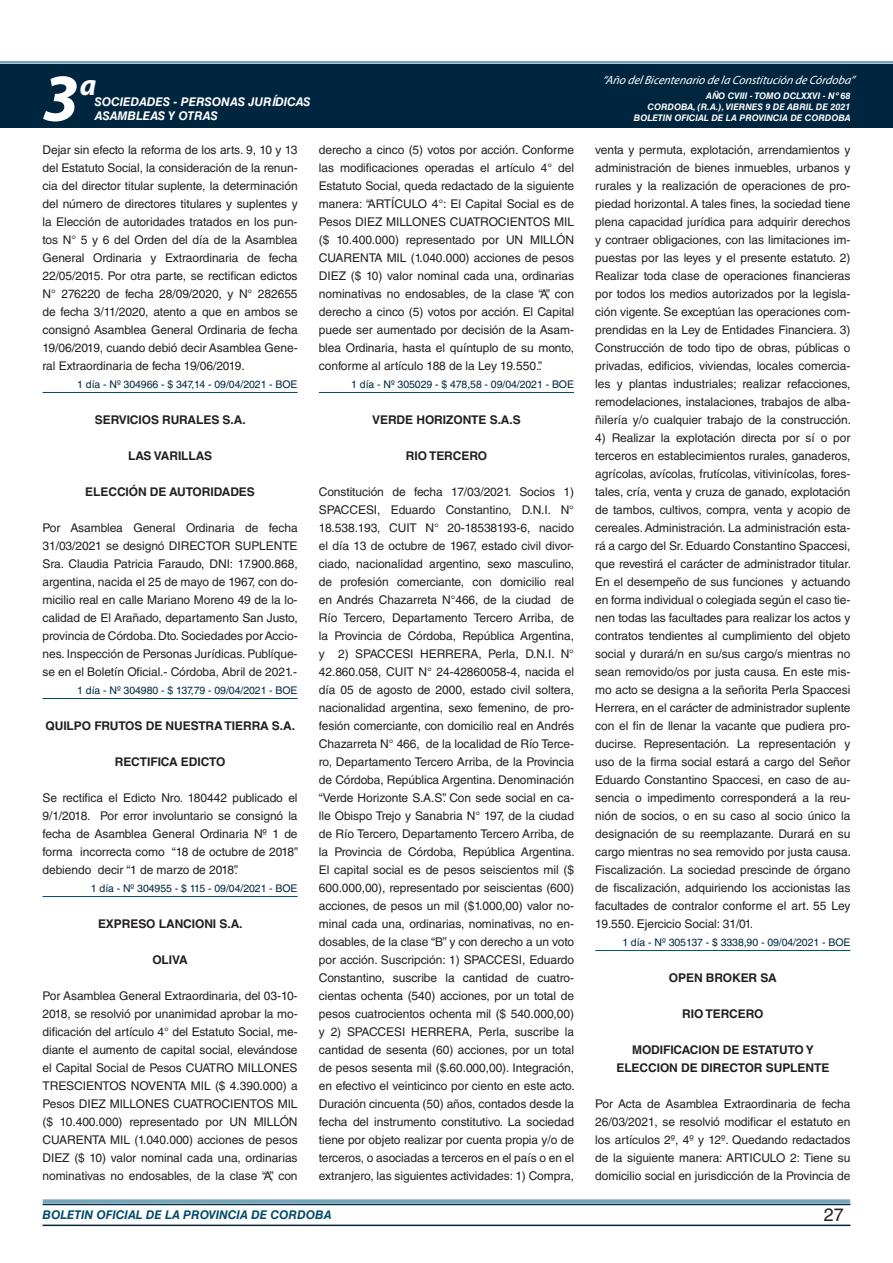
<style>
.page{position:relative;width:893px;height:1263px;background:#fff}
.page>*{position:absolute;margin:0;border:0;box-sizing:border-box;transform-origin:0 0}
.t1{font:italic 700 67.5px "Myriad Pro";color:#fff}
.t2{font:italic 700 30px "Myriad Pro";color:#fff}
.t3{font:18px "Helvetica LT Std";color:#231f20}
.t4{font:12px/18px "Helvetica LT Std";letter-spacing:-.005em;color:#231f20;text-align:justify}
.t5{font:700 12px/18px "Helvetica LT Std";letter-spacing:-.005em;color:#231f20;text-align:center}
.t6{font:italic 12px "Myriad Pro";color:#fff}
.t7{font:italic 700 12px "Helvetica LT Std";color:#fff}
.t8{font:italic 700 12px "Helvetica LT Std";color:#004b6c}
.t9{font:10.5px "Helvetica LT Std";letter-spacing:-.005em;color:#00263f}
.t10{font:italic 700 9px/10.8px "Helvetica LT Std";color:#fff;text-align:right}
</style>
<div class="page">
<div style="left:0;top:61px;width:893px;height:6px;background:#fff;opacity:.75"></div>
<div style="left:0;top:64px;width:893px;height:64px;background:#00263f"></div>
<hr style="left:43px;top:1224px;width:807px;height:2px;background:#00263f">
<div style="left:42px;top:1198px;width:809px;height:8px;background:#fff;opacity:.75"></div>
<hr style="left:43px;top:392px;width:255px;height:1px;background:#004b6c">
<hr style="left:43px;top:698px;width:255px;height:1px;background:#004b6c">
<hr style="left:43px;top:896px;width:255px;height:1px;background:#004b6c">
<hr style="left:319px;top:392px;width:255px;height:1px;background:#004b6c">
<hr style="left:595px;top:950px;width:255px;height:1px;background:#004b6c">
<h1 class="t1" style="left:43px;top:54px;width:38px">3</h1>
<h2 class="t2" style="left:80px;top:66px;width:18px">a</h2>
<p class="t7" style="left:95px;top:94px;width:217px">SOCIEDADES - PERSONAS JURÍDICAS</p>
<p class="t7" style="left:95px;top:109px;width:125px">ASAMBLEAS Y OTRAS</p>
<p class="t6" style="left:603px;top:72px;width:254px">“Año delBicentenario de la Constitución de Córdoba”</p>
<p class="t10" style="left:634px;top:91px;width:218px">AÑO CVIII - TOMO DCLXXVI - Nº 68<br>CORDOBA, (R.A.), VIERNES 9 DE ABRIL DE 2021<br>BOLETIN OFICIAL DE LA PROVINCIA DE CORDOBA</p>
<p class="t4" style="left:43px;top:141px;width:257px">Dejar sin efecto la reforma de los arts. 9, 10 y 13 del Estatuto Social, la consideración de la renun&shy;cia del director titular suplente, la determinación del número de directores titulares y suplentes y la Elección de autoridades tratados en los pun&shy;tos N° 5 y 6 del Orden del día de la Asamblea General Ordinaria y Extraordinaria de fecha 22/05/2015. Por otra parte, se rectifican edictos N° 276220 de fecha 28/09/2020, y N° 282655 de fecha 3/11/2020, atento a que en ambos se consignó Asamblea General Ordinaria de fecha 19/06/2019, cuando debió decir Asamblea Gene&shy;ral Extraordinaria de fecha 19/06/2019.</p>
<p class="t9" style="left:77px;top:378px;width:222px">1 día - Nº 304966 - $ 347,14 - 09/04/2021 - BOE</p>
<p class="t5" style="left:95px;top:410px;width:152px">SERVICIOS RURALES S.A.</p>
<p class="t5" style="left:128px;top:446px;width:86px">LAS VARILLAS</p>
<p class="t5" style="left:85px;top:482px;width:17px">ELECCIÓN</p>
<p class="t5" style="left:150px;top:482px;width:28px">DE AUTORIDADES</p>
<p class="t4" style="left:43px;top:519px;width:257px">Por Asamblea General Ordinaria de fecha 31/03/2021 se designó DIRECTOR SUPLENTE Sra. Claudia Patricia Faraudo, DNI: 17.900.868, argentina, nacida el 25 de mayo de 1967, con do&shy;micilio real en calle Mariano Moreno 49 de la lo&shy;calidad de El Arañado, departamento San Justo, provincia de Córdoba. Dto. Sociedades por Accio&shy;nes. Inspección de Personas Jurídicas. Publíque&shy;se en el Boletín Oficial.- Córdoba, Abril de 2021.-</p>
<p class="t9" style="left:77px;top:684px;width:222px">1 día - Nº 304980 - $ 137,79 - 09/04/2021 - BOE</p>
<p class="t5" style="left:46px;top:716px;width:251px">QUILPO FRUTOS DE NUESTRA TIERRA S.A.</p>
<p class="t5" style="left:115px;top:752px;width:17px">RECTIFICA</p>
<p class="t5" style="left:181px;top:752px;width:16px">EDICTO</p>
<p class="t4" style="left:43px;top:789px;width:257px">Se rectifica el Edicto Nro. 180442 publicado el 9/1/2018. Por error involuntario se consignó la fecha de Asamblea General Ordinaria Nº 1 de forma incorrecta como “18 de octubre de 2018” debiendo decir “1 de marzo de 2018”.</p>
<p class="t9" style="left:91px;top:882px;width:208px">1 día - Nº 304955 - $ 115 - 09/04/2021 - BOE</p>
<p class="t5" style="left:98px;top:914px;width:146px">EXPRESO LANCIONI S.A.</p>
<p class="t5" style="left:152px;top:950px;width:37px">OLIVA</p>
<p class="t4" style="left:43px;top:987px;width:257px">Por Asamblea General Extraordinaria, del 03-10- 2018, se resolvió por unanimidad aprobar la mo&shy;dificación del artículo 4° del Estatuto Social, me&shy;diante el aumento de capital social, elevándose el Capital Social de Pesos CUATRO MILLONES TRESCIENTOS NOVENTA MIL ($ 4.390.000) a Pesos DIEZ MILLONES CUATROCIENTOS MIL ($ 10.400.000) representado por UN MILLÓN CUARENTA MIL (1.040.000) acciones de pesos DIEZ ($ 10) valor nominal cada una, ordinarias nominativas no endosables, de la clase “A”, con</p>
<p class="t4" style="left:319px;top:141px;width:257px">derecho a cinco (5) votos por acción. Conforme las modificaciones operadas el artículo 4° del Estatuto Social, queda redactado de la siguiente manera: “ARTÍCULO 4°: El Capital Social es de Pesos DIEZ MILLONES CUATROCIENTOS MIL ($ 10.400.000) representado por UN MILLÓN CUARENTA MIL (1.040.000) acciones de pesos DIEZ ($ 10) valor nominal cada una, ordinarias nominativas no endosables, de la clase “A”, con derecho a cinco (5) votos por acción. El Capital puede ser aumentado por decisión de la Asam&shy;blea Ordinaria, hasta el quíntuplo de su monto, conforme al artículo 188 de la Ley 19.550.”.</p>
<p class="t9" style="left:351px;top:378px;width:224px">1 día - Nº 305029 - $ 478,58 - 09/04/2021 - BOE</p>
<p class="t5" style="left:372px;top:410px;width:17px">VERDE</p>
<p class="t5" style="left:416px;top:410px;width:9px">HORIZONTE</p>
<p class="t5" style="left:490px;top:410px;width:33px">S.A.S</p>
<p class="t5" style="left:406px;top:446px;width:83px">RIO TERCERO</p>
<p class="t4" style="left:319px;top:483px;width:257px">Constitución de fecha 17/03/2021. Socios 1)<br>SPACCESI, Eduardo Constantino, D.N.I. N° 18.538.193, CUIT N° 20-18538193-6, nacido el día 13 de octubre de 1967, estado civil divor&shy;ciado, nacionalidad argentino, sexo masculino, de profesión comerciante, con domicilio real en Andrés Chazarreta N°466, de la ciudad de Río Tercero, Departamento Tercero Arriba, de la Provincia de Córdoba, República Argentina, y 2) SPACCESI HERRERA, Perla, D.N.I. N° 42.860.058, CUIT N° 24-42860058-4, nacida el día 05 de agosto de 2000, estado civil soltera, nacionalidad argentina, sexo femenino, de pro&shy;fesión comerciante, con domicilio real en Andrés Chazarreta N° 466, de la localidad de Río Terce&shy;ro, Departamento Tercero Arriba, de la Provincia de Córdoba, República Argentina. Denominación “Verde Horizonte S.A.S”. Con sede social en ca&shy;lle Obispo Trejo y Sanabria N° 197, de la ciudad de Río Tercero, Departamento Tercero Arriba, de la Provincia de Córdoba, República Argentina.<br>El capital social es de pesos seiscientos mil ($ 600.000,00), representado por seiscientas (600) acciones, de pesos un mil ($1.000,00) valor no&shy;minal cada una, ordinarias, nominativas, no en&shy;dosables, de la clase “B” y con derecho a un voto por acción. Suscripción: 1) SPACCESI, Eduardo Constantino, suscribe la cantidad de cuatro&shy;cientas ochenta (540) acciones, por un total de pesos cuatrocientos ochenta mil ($ 540.000,00) y 2) SPACCESI HERRERA, Perla, suscribe la cantidad de sesenta (60) acciones, por un total de pesos sesenta mil ($.60.000,00). Integración, en efectivo el veinticinco por ciento en este acto.<br>Duración cincuenta (50) años, contados desde la fecha del instrumento constitutivo. La sociedad tiene por objeto realizar por cuenta propia y/o de terceros, o asociadas a terceros en el país o en el extranjero, las siguientes actividades: 1) Compra,</p>
<p class="t4" style="left:595px;top:141px;width:257px">venta y permuta, explotación, arrendamientos y administración de bienes inmuebles, urbanos y rurales y la realización de operaciones de pro&shy;piedad horizontal. A tales fines, la sociedad tiene plena capacidad jurídica para adquirir derechos y contraer obligaciones, con las limitaciones im&shy;puestas por las leyes y el presente estatuto. 2)<br>Realizar toda clase de operaciones financieras por todos los medios autorizados por la legisla&shy;ción vigente. Se exceptúan las operaciones com&shy;prendidas en la Ley de Entidades Financiera. 3)<br>Construcción de todo tipo de obras, públicas o privadas, edificios, viviendas, locales comercia&shy;les y plantas industriales; realizar refacciones, remodelaciones, instalaciones, trabajos de alba&shy;ñilería y/o cualquier trabajo de la construcción.</p>
<p class="t4" style="left:595px;top:429px;width:257px">4) Realizar la explotación directa por sí o por terceros en establecimientos rurales, ganaderos, agrícolas, avícolas, frutícolas, vitivinícolas, fores&shy;tales, cría, venta y cruza de ganado, explotación de tambos, cultivos, compra, venta y acopio de cereales. Administración. La administración esta&shy;rá a cargo del Sr. Eduardo Constantino Spaccesi, que revestirá el carácter de administrador titular.<br>En el desempeño de sus funciones y actuando en forma individual o colegiada según el caso tie&shy;nen todas las facultades para realizar los actos y contratos tendientes al cumplimiento del objeto social y durará/n en su/sus cargo/s mientras no sean removido/os por justa causa. En este mis&shy;mo acto se designa a la señorita Perla Spaccesi Herrera, en el carácter de administrador suplente con el fin de llenar la vacante que pudiera pro&shy;ducirse. Representación. La representación y uso de la firma social estará a cargo del Señor Eduardo Constantino Spaccesi, en caso de au&shy;sencia o impedimento corresponderá a la reu&shy;nión de socios, o en su caso al socio único la designación de su reemplazante. Durará en su cargo mientras no sea removido por justa causa.<br>Fiscalización. La sociedad prescinde de órgano de fiscalización, adquiriendo los accionistas las facultades de contralor conforme el art. 55 Ley 19.550. Ejercicio Social: 31/01.</p>
<p class="t9" style="left:622px;top:936px;width:230px">1 día - Nº 305137 - $ 3338,90 - 09/04/2021 - BOE</p>
<p class="t5" style="left:669px;top:968px;width:110px">OPEN BROKER SA</p>
<p class="t5" style="left:682px;top:1004px;width:83px">RIO TERCERO</p>
<p class="t5" style="left:616px;top:1040px;width:214px">MODIFICACION DE ESTATUTO Y<br>ELECCION DE DIRECTOR SUPLENTE</p>
<p class="t4" style="left:595px;top:1095px;width:257px">Por Acta de Asamblea Extraordinaria de fecha 26/03/2021, se resolvió modificar el estatuto en los artículos 2º, 4º y 12º. Quedando redactados de la siguiente manera: ARTICULO 2: Tiene su domicilio social en jurisdicción de la Provincia de</p>
<p class="t8" style="left:43px;top:1208px;width:290px">BOLETIN OFICIAL DE LA PROVINCIA DE CORDOBA</p>
<h3 class="t3" style="left:824px;top:1204px;width:22px">27</h3>
</div>
